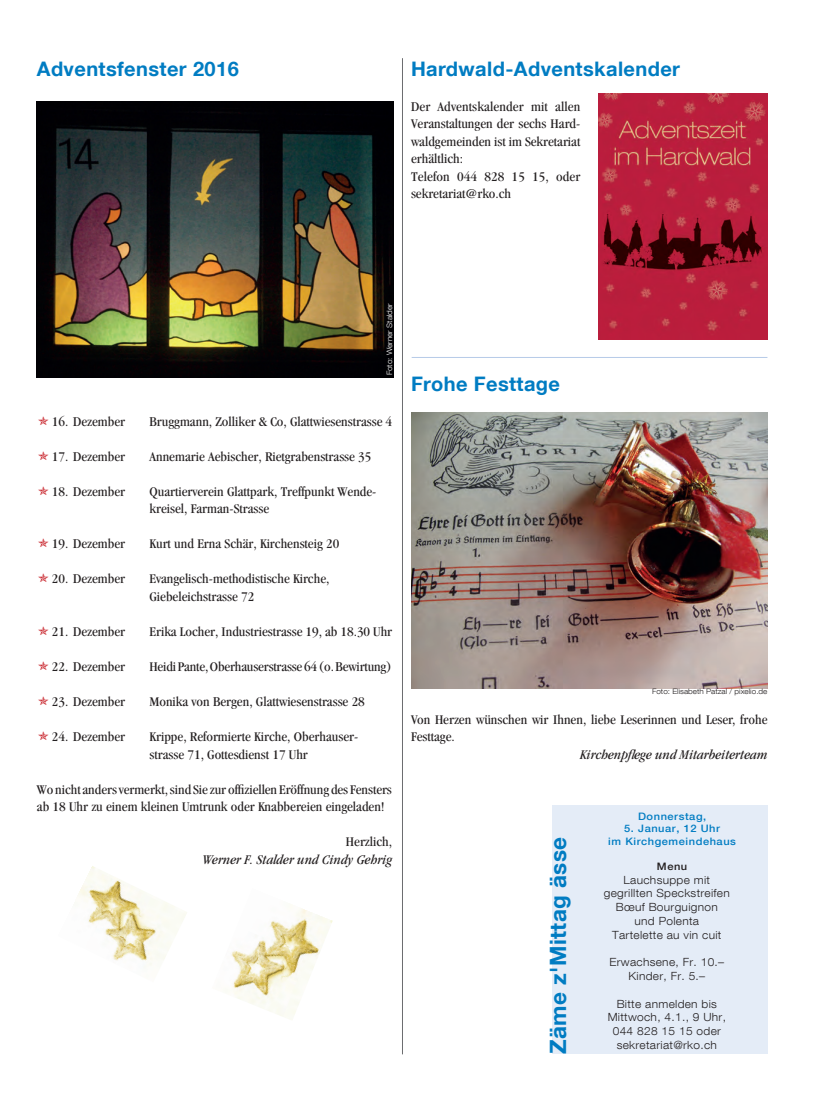
<style>
.page{position:relative;width:815px;height:1109px;background:#fff}
.page>*{position:absolute;margin:0;border:0;box-sizing:border-box;transform-origin:0 0}
.Zwischentitel_16Pt{font:700 22.5px "Helvetica Neue LT Com";letter-spacing:.02em;color:#007cc2}
.Zwischentitel_16Pt-2{font:700 20px "Helvetica Neue LT Com";letter-spacing:.02em;color:#007cc2}
.Fliesstext_ohne_E{font:condensed 13.75px/17.5px "Garamond";color:#231f20;scale:1.08 1}
.Fliesstext_ohne_E-2{font:italic condensed 13.75px "Garamond";color:#231f20;scale:1.08 1}
.Kalender_Inhalt_o{font:300 11.25px/13.8px "Helvetica Neue LT Com";letter-spacing:.025em;color:#231f20;text-align:center;scale:1.06 1}
.Kalender_Ort{font:500 10.25px/12.5px "Helvetica Neue LT Com";letter-spacing:.05em;color:#007cc2;text-align:center;scale:1.08 1}
.Kalender_Ort-2{font:500 10.25px "Helvetica Neue LT Com";color:#231f20;scale:1.08 1}
.Bildnachweis{font:300 7.5px "Helvetica Neue LT Com";color:#231f20;scale:1.08 1}
.Bildnachweis-2{font:300 7.5px "Helvetica Neue LT Com";color:#fff;scale:1.08 1}
</style>
<div class="page">
<hr style="left:402px;top:58px;width:1px;height:996px;background:#6c6d70">
<img style="left:598px;top:94px;width:169px;height:246px">
<img style="left:37px;top:101px;width:356px;height:277px">
<div style="left:552px;top:805px;width:215px;height:249px;background:#e4ecf7"></div>
<hr style="left:411px;top:357px;width:356px;height:1px;background:#b6cbe8">
<img style="left:411px;top:412px;width:356px;height:276px">
<img style="left:78px;top:866px;width:109px;height:100px">
<img style="left:231px;top:908px;width:102px;height:112px">
<p class="Zwischentitel_16Pt-2" style="left:37px;top:56px;width:203px">Adventsfenster 2016</p>
<p class="Zwischentitel_16Pt-2" style="left:411px;top:56px;width:270px">Hardwald-Adventskalender</p>
<p class="Fliesstext_ohne_E" style="left:411px;top:97px;width:158px;text-align:justify">Der Adventskalender mit allen Veranstaltungen der sechs Hard&shy;waldgemeinden ist im Sekretariat erhältlich:</p>
<p class="Fliesstext_ohne_E" style="left:411px;top:167px;width:158px">Telefon 044 828 15 15, oder sekretariat@rko.ch</p>
<p class="Bildnachweis-2" style="left:384px;top:375px;width:68px;rotate:-90deg">Foto: Werner Stalder</p>
<p class="Fliesstext_ohne_E" style="left:52px;top:412px;width:69px">16. Dezember</p>
<p class="Fliesstext_ohne_E" style="left:149px;top:412px;width:226px">Bruggmann, Zolliker &amp; Co, Glattwiesenstrasse 4</p>
<p class="Fliesstext_ohne_E" style="left:52px;top:447px;width:69px">17. Dezember</p>
<p class="Fliesstext_ohne_E" style="left:149px;top:447px;width:207px">Annemarie Aebischer, Rietgrabenstrasse 35</p>
<p class="Fliesstext_ohne_E" style="left:52px;top:482px;width:69px">18. Dezember</p>
<p class="Fliesstext_ohne_E" style="left:149px;top:482px;width:211px">Quartierverein Glattpark, Treffpunkt Wende-</p>
<p class="Fliesstext_ohne_E" style="left:149px;top:500px;width:112px">kreisel, Farman-Strasse</p>
<p class="Fliesstext_ohne_E" style="left:52px;top:535px;width:69px">19. Dezember</p>
<p class="Fliesstext_ohne_E" style="left:149px;top:535px;width:177px">Kurt und Erna Schär, Kirchensteig 20</p>
<p class="Fliesstext_ohne_E" style="left:52px;top:570px;width:69px">20. Dezember</p>
<p class="Fliesstext_ohne_E" style="left:149px;top:570px;width:168px">Evangelisch-methodistische Kirche,</p>
<p class="Fliesstext_ohne_E" style="left:149px;top:587px;width:98px">Giebeleichstrasse 72</p>
<p class="Fliesstext_ohne_E" style="left:52px;top:622px;width:69px">21. Dezember</p>
<p class="Fliesstext_ohne_E" style="left:149px;top:622px;width:226px">Erika Locher, Industriestrasse 19, ab 18.30 Uhr</p>
<p class="Fliesstext_ohne_E" style="left:52px;top:657px;width:69px">22. Dezember</p>
<p class="Fliesstext_ohne_E" style="left:149px;top:657px;width:226px">Heidi Pante, Oberhauserstrasse 64 (o. Bewirtung)</p>
<p class="Fliesstext_ohne_E" style="left:52px;top:692px;width:69px">23. Dezember</p>
<p class="Fliesstext_ohne_E" style="left:149px;top:692px;width:201px">Monika von Bergen, Glattwiesenstrasse 28</p>
<p class="Fliesstext_ohne_E" style="left:52px;top:727px;width:69px">24. Dezember</p>
<p class="Fliesstext_ohne_E" style="left:149px;top:727px;width:195px">Krippe, Reformierte Kirche, Oberhauser-</p>
<p class="Fliesstext_ohne_E" style="left:149px;top:745px;width:148px">strasse 71, Gottesdienst 17 Uhr</p>
<p class="Fliesstext_ohne_E" style="left:37px;top:780px;width:330px">Wo nicht anders vermerkt, sind Sie zur offiziellen Eröffnung des Fensters ab 18 Uhr zu einem kleinen Umtrunk oder Knabbereien eingeladen!</p>
<p class="Fliesstext_ohne_E" style="left:346px;top:832px;width:44px">Herzlich,</p>
<p class="Fliesstext_ohne_E-2" style="left:202px;top:851px;width:177px">Werner F. Stalder und Cindy Gehrig</p>
<p class="Zwischentitel_16Pt-2" style="left:411px;top:371px;width:150px">Frohe Festtage</p>
<p class="Bildnachweis" style="left:652px;top:687px;width:108px">Foto: Elisabeth Patzal / pixelio.de</p>
<p class="Fliesstext_ohne_E" style="left:411px;top:710px;width:331px">Von Herzen wünschen wir Ihnen, liebe Leserinnen und Leser, frohe<br>Festtage.</p>
<p class="Fliesstext_ohne_E-2" style="left:580px;top:746px;width:175px">Kirchenpflege und Mitarbeiterteam</p>
<p class="Zwischentitel_16Pt" style="left:543px;top:1054px;width:219px;rotate:-90deg">Zäme z'Mittag ässe</p>
<p class="Kalender_Ort" style="left:638px;top:809px;width:65px">Donnerstag,</p>
<p class="Kalender_Ort" style="left:608px;top:822px;width:120px">5. Januar, 12 Uhr<br>im Kirchgemeindehaus</p>
<p class="Kalender_Ort-2" style="left:656px;top:860px;width:30px">Menu</p>
<p class="Kalender_Inhalt_o" style="left:623px;top:872px;width:83px">Lauchsuppe mit</p>
<p class="Kalender_Inhalt_o" style="left:603px;top:886px;width:120px">gegrillten Speckstreifen<br>Bœuf Bourguignon<br>und Polenta<br>Tartelette au vin cuit</p>
<p class="Kalender_Inhalt_o" style="left:609px;top:955px;width:110px">Erwachsene, Fr. 10.–<br>Kinder, Fr. 5.–</p>
<p class="Kalender_Inhalt_o" style="left:607px;top:996px;width:113px">Bitte anmelden bis<br>Mittwoch, 4.1., 9 Uhr,</p>
<p class="Kalender_Inhalt_o" style="left:612px;top:1023px;width:103px">044 828 15 15 oder</p>
<p class="Kalender_Inhalt_o" style="left:616px;top:1037px;width:96px">sekretariat@rko.ch</p>
</div>
